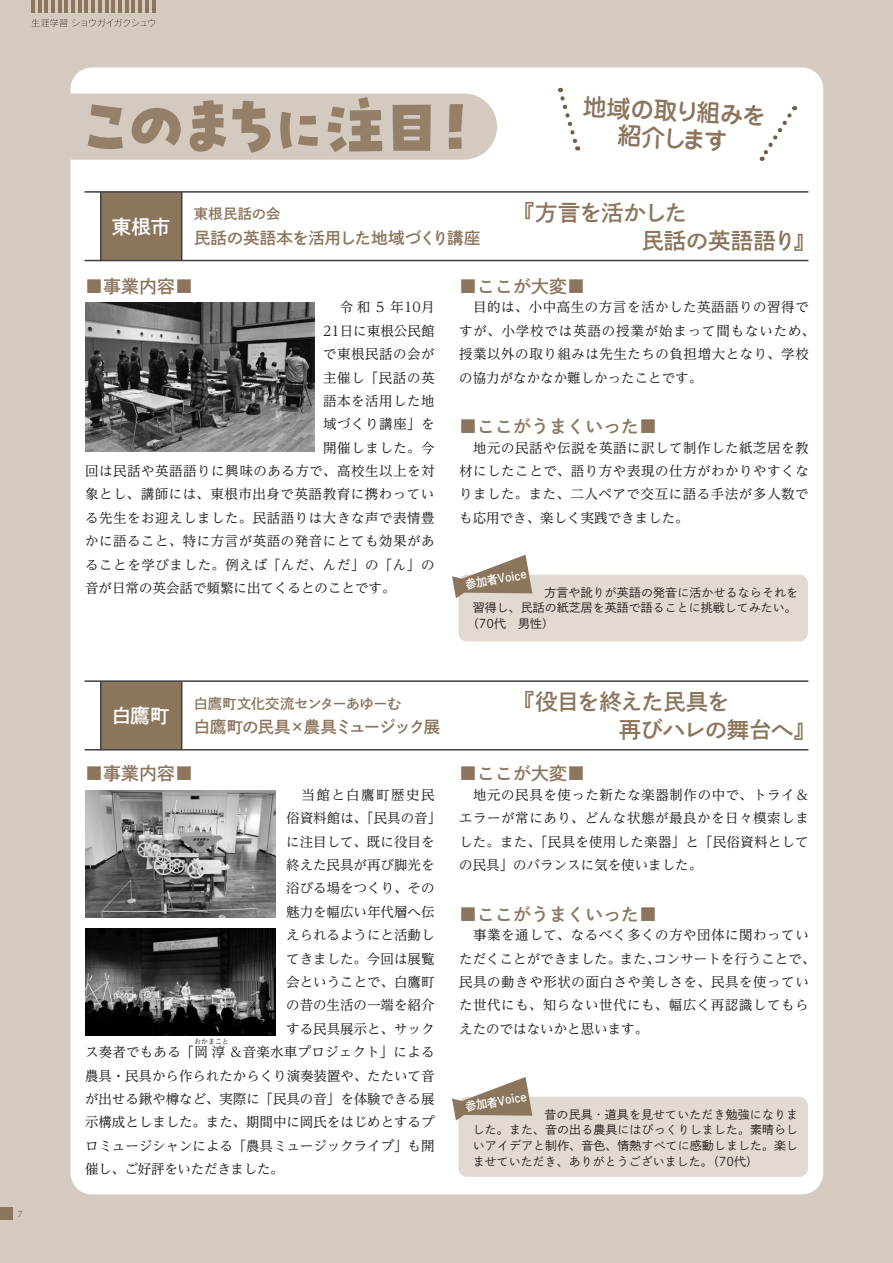
<style>
.page{position:relative;width:893px;height:1263px;background:#d4cac0}
.page>*{position:absolute;margin:0;border:0;box-sizing:border-box;transform-origin:0 0}
.t1{font:66px "P Puhu Picnic Min 2 H";letter-spacing:-.225em;color:#947f69}
.t2{font:500 24px "Jun 34 Pro";color:#8b765d}
.t3{font:22.5px/27.6px "P Shuei Go Gin Std B";letter-spacing:-.03em;color:#8b765d}
.t4{font:19.5px "Shuei Go Gin Std B";color:#fff}
.t5{font:18px "Shuei Go Gin Std B";color:#8b765d}
.t6{font:16.5px "P Shuei Go Gin Std B";letter-spacing:-.03em;color:#8b765d}
.t7{font:16.5px "P Shuei Go Gin Std B";letter-spacing:-.075em;color:#8b765d}
.t8{font:14.25px "P Shuei Go Gin Std B";letter-spacing:-.025em;color:#8b765d}
.t9{font:14.25px "P Shuei Go Gin Std B";color:#8b765d}
.t10{font:13.5px/23.4px "UD Reimin Pro";letter-spacing:.035em;color:#231f20}
.t11{font:13.5px "UD Reimin Pro";color:#231f20}
.t12{font:13.5px "UD Reimin Pro";letter-spacing:.015em;color:#231f20}
.t13{font:13.5px "UD Reimin Pro";letter-spacing:.005em;color:#231f20}
.t14{font:13.5px "UD Reimin Pro";letter-spacing:.11em;color:#231f20}
.t15{font:13.5px "UD Reimin Pro";letter-spacing:.135em;color:#231f20}
.t16{font:12px/15.8px "Shuei Go Gin Std L";color:#231f20;text-align:justify}
.t17{font:12px "Shuei Go Gin Std B";color:#fff;scale:.9 1}
.t18{font:8.25px "Hiragino UD Serif Std W6";color:#8b765d}
.t19{font:6.75px "UD Reimin Pro";color:#231f20}
.s1{font-size:55.5px}
</style>
<div class="page">
<div style="left:71px;top:68px;width:752px;height:1126px;background:#fff;border-radius:21px"></div>
<div style="left:71px;top:94px;width:426px;height:66px;background:#d4cac0"></div>
<div style="left:101px;top:681px;width:81px;height:69px;background:#8b765d"></div>
<hr style="left:85px;top:680px;width:723px;height:2px;background:#3f3f40">
<hr style="left:85px;top:749px;width:723px;height:1px;background:#3f3f40">
<hr style="left:100px;top:682px;width:2px;height:67px;background:#3f3f40">
<hr style="left:181px;top:682px;width:1px;height:67px;background:#3f3f40">
<div style="left:101px;top:192px;width:81px;height:69px;background:#8b765d"></div>
<hr style="left:85px;top:191px;width:723px;height:2px;background:#3f3f40">
<hr style="left:85px;top:260px;width:723px;height:1px;background:#3f3f40">
<hr style="left:100px;top:193px;width:2px;height:67px;background:#3f3f40">
<hr style="left:181px;top:193px;width:1px;height:67px;background:#3f3f40">
<svg style="left:558px;top:87px;width:23px;height:64px"></svg>
<svg style="left:759px;top:106px;width:39px;height:55px"></svg>
<img style="left:85px;top:303px;width:230px;height:148px">
<div style="left:458px;top:575px;width:350px;height:66px;background:#e2dad1;border-radius:9px"></div>
<svg style="left:452px;top:555px;width:80px;height:43px"></svg>
<div style="left:458px;top:1097px;width:350px;height:80px;background:#e2dad1;border-radius:9px"></div>
<svg style="left:452px;top:1077px;width:80px;height:44px"></svg>
<img style="left:85px;top:790px;width:191px;height:127px">
<img style="left:85px;top:928px;width:191px;height:108px">
<hr style="left:31px;top:0;width:4px;height:13px;background:#8b765d">
<svg style="left:38px;top:0;width:10px;height:13px"></svg>
<hr style="left:51px;top:0;width:4px;height:13px;background:#8b765d">
<svg style="left:58px;top:0;width:10px;height:13px"></svg>
<hr style="left:71px;top:0;width:4px;height:13px;background:#8b765d">
<svg style="left:78px;top:0;width:10px;height:13px"></svg>
<hr style="left:91px;top:0;width:4px;height:13px;background:#8b765d">
<hr style="left:98px;top:0;width:4px;height:13px;background:#8b765d">
<svg style="left:105px;top:0;width:10px;height:13px"></svg>
<hr style="left:118px;top:0;width:4px;height:13px;background:#8b765d">
<svg style="left:125px;top:0;width:10px;height:13px"></svg>
<hr style="left:138px;top:0;width:4px;height:13px;background:#8b765d">
<hr style="left:145px;top:0;width:4px;height:13px;background:#8b765d">
<svg style="left:152px;top:0;width:3px;height:13px"></svg>
<svg style="left:32px;top:19px;width:123px;height:8px"></svg>
<div style="left:0;top:1207px;width:13px;height:13px;background:#8b765d"></div>
<p class="t18" style="left:18px;top:1207px;width:7px">7</p>
<h1 class="t1" style="left:73px;top:82px;width:373px">このまち<span class="s1">に</span>注目</h1>
<h1 class="t1" style="left:423px;top:82px;width:67px">！</h1>
<h3 class="t4" style="left:112px;top:213px;width:60px">東根市</h3>
<p class="t9" style="left:194px;top:204px;width:88px">東根民話の会</p>
<p class="t6" style="left:194px;top:226px;width:288px">民話の英語本を活用した地域づくり講座</p>
<h2 class="t2" style="left:584px;top:87px;width:185px;rotate:3deg">地域の取り組みを</h2>
<h2 class="t2" style="left:618px;top:116px;width:112px;rotate:3deg">紹介します</h2>
<h3 class="t3" style="left:641px;top:198px;width:176px;text-indent:-129px">『方言を活かした<br>民話の英語語り『</h3>
<h3 class="t5" style="left:85px;top:274px;width:109px">■事業内容■</h3>
<p class="t15" style="left:323px;top:296px;width:113px">　令和５年10月</p>
<p class="t13" style="left:323px;top:320px;width:113px">21日に東根公民館</p>
<p class="t10" style="left:323px;top:342px;width:113px">で東根民話の会が</p>
<p class="t10" style="left:323px;top:365px;width:113px">主催し「民話の英</p>
<p class="t10" style="left:323px;top:389px;width:113px">語本を活用した地</p>
<p class="t10" style="left:323px;top:412px;width:113px">域づくり講座」を</p>
<p class="t10" style="left:323px;top:435px;width:113px">開催しました。今</p>
<p class="t10" style="left:85px;top:459px;width:351px">回は民話や英語語りに興味のある方で、高校生以上を対</p>
<p class="t10" style="left:85px;top:482px;width:351px">象とし、講師には、東根市出身で英語教育に携わってい</p>
<p class="t10" style="left:85px;top:506px;width:351px">る先生をお迎えしました。民話語りは大きな声で表情豊</p>
<p class="t10" style="left:85px;top:529px;width:351px">かに語ること、特に方言が英語の発音にとても効果があ</p>
<p class="t10" style="left:85px;top:552px;width:351px">ることを学びました。例えば「んだ、んだ」の「ん」の</p>
<p class="t11" style="left:85px;top:577px;width:312px">音が日常の英会話で頻繁に出てくるとのことです。</p>
<h3 class="t5" style="left:459px;top:274px;width:127px">■ここが大変■</h3>
<p class="t10" style="left:459px;top:295px;width:357px">　目的は、小中高生の方言を活かした英語語りの習得ですが、小学校では英語の授業が始まって間もないため、授業以外の取り組みは先生たちの負担増大となり、学校の協力がなかなか難しかったことです。</p>
<h3 class="t5" style="left:459px;top:414px;width:199px">■ここがうまくいった■</h3>
<p class="t10" style="left:459px;top:435px;width:351px;text-align:justify">　地元の民話や伝説を英語に訳して制作した紙芝居を教材にしたことで、語り方や表現の仕方がわかりやすくなりました。また、二人ペアで交互に語る手法が多人数でも応用でき、楽しく実践できました。</p>
<p class="t17" style="left:464px;top:576px;width:70px;rotate:-10deg">参加者Voice</p>
<p class="t16" style="left:532px;top:584px;width:267px">　方言や訛りが英語の発音に活かせるならそれを</p>
<p class="t16" style="left:473px;top:600px;width:326px">習得し、民話の紙芝居を英語で語ることに挑戦してみたい。</p>
<p class="t16" style="left:467px;top:616px;width:89px">（70代　男性(</p>
<h3 class="t4" style="left:112px;top:702px;width:59px">白鷹町</h3>
<p class="t8" style="left:194px;top:693px;width:209px">白鷹町文化交流センターあゆーむ</p>
<p class="t7" style="left:194px;top:715px;width:248px">白鷹町の民具×農具ミュージック展</p>
<h3 class="t5" style="left:85px;top:761px;width:109px">■事業内容■</h3>
<p class="t14" style="left:301px;top:784px;width:135px">当館と白鷹町歴史民</p>
<p class="t13" style="left:286px;top:807px;width:157px">俗資料館は、「民具の音「</p>
<p class="t11" style="left:286px;top:830px;width:150px">に注目して、既に役目を</p>
<p class="t11" style="left:286px;top:854px;width:150px">終えた民具が再び脚光を</p>
<p class="t11" style="left:286px;top:877px;width:150px">浴びる場をつくり、その</p>
<p class="t11" style="left:286px;top:901px;width:150px">魅力を幅広い年代層へ伝</p>
<p class="t11" style="left:286px;top:924px;width:150px">えられるようにと活動し</p>
<p class="t11" style="left:286px;top:947px;width:150px">てきました。今回は展覧</p>
<p class="t11" style="left:286px;top:971px;width:150px">会ということで、白鷹町</p>
<p class="t11" style="left:286px;top:994px;width:150px">の昔の生活の一端を紹介</p>
<p class="t11" style="left:286px;top:1017px;width:150px">する民具展示と、サック</p>
<p class="t12" style="left:85px;top:1041px;width:351px">ス奏者でもある「岡淳＆音楽水車プロジェクト」による</p>
<p class="t19" style="left:194px;top:1036px;width:36px">おかまこと</p>
<p class="t10" style="left:85px;top:1063px;width:351px;text-align:justify">農具・民具から作られたからくり演奏装置や、たたいて音が出せる鍬や樽など、実際に「民具の音」を体験できる展示構成としました。また、期間中に岡氏をはじめとするプロミュージシャンによる「農具ミュージックライブ」も開催し、ご好評をいただきました。</p>
<h3 class="t3" style="left:513px;top:688px;width:218px">『役目を終えた民具を</h3>
<h3 class="t3" style="left:619px;top:715px;width:198px">再びハレの舞台へ』</h3>
<h3 class="t5" style="left:459px;top:761px;width:127px">■ここが大変■</h3>
<p class="t10" style="left:459px;top:783px;width:351px;text-align:justify">　地元の民具を使った新たな楽器制作の中で、トライ&amp;エラーが常にあり、どんな状態が最良かを日々模索しました。また、「民具を使用した楽器」と「民俗資料としての民具」のバランスに気を使いました。</p>
<h3 class="t5" style="left:459px;top:901px;width:199px">■ここがうまくいった■</h3>
<p class="t10" style="left:653px;top:923px;width:163px;text-indent:-194px">　事業を通して、なるべく多くの方や団体に関わっていコンサートを行うことで、</p>
<p class="t10" style="left:459px;top:946px;width:351px">ただくことができました。また、<br>民具の動きや形状の面白さや美しさを、民具を使っていた世代にも、知らない世代にも、幅広く再認識してもらえたのではないかと思います。</p>
<p class="t17" style="left:464px;top:1099px;width:70px;rotate:-10deg">参加者Voice</p>
<p class="t16" style="left:473px;top:1106px;width:327px;text-indent:59px">　昔の民具・道具を見せていただき勉強になりました。また、音の出る農具にはびっくりしました。素晴らしいアイデアと制作、音色、情熱すべてに感動しました。楽しませていただき、ありがとうございました。（70代(</p>
</div>
